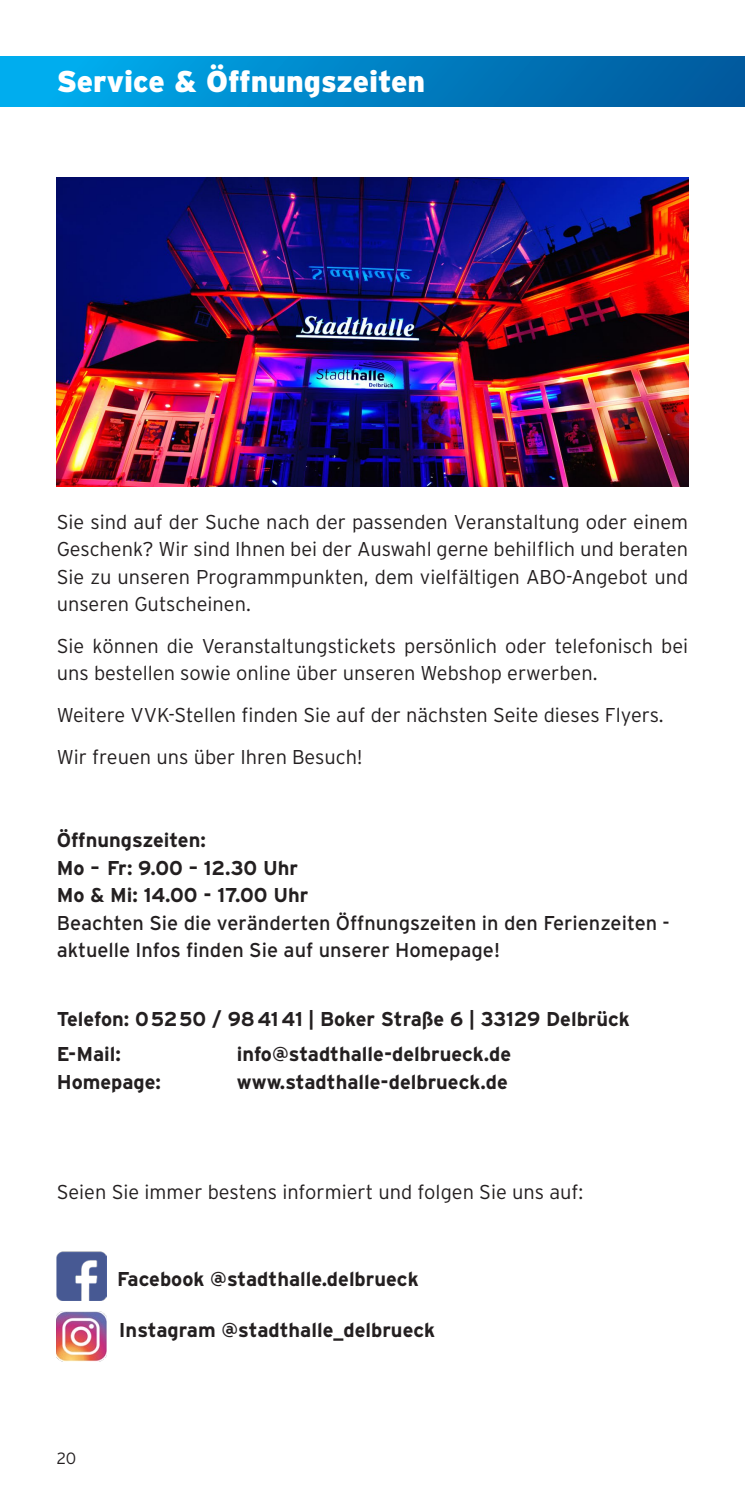
<style>
.page{position:relative;width:745px;height:1489px;background:#fff}
.page>*{position:absolute;margin:0;border:0;box-sizing:border-box;transform-origin:0 0}
.t1{font:900 30px "Interstate";color:#fff}
.t2{font:300 20px/27.5px "Interstate";color:#231f20}
.t3{font:700 20px/27.5px "Interstate";color:#231f20}
.t4{font:20px/27.5px "Interstate";color:#231f20}
.t5{font:300 16.25px "Interstate";color:#231f20}
</style>
<div class="page">
<div style="left:0;top:57px;width:744px;height:49px;background:linear-gradient(to right,#00b1f2,#00569a)"></div>
<img style="left:57px;top:1251px;width:49px;height:49px">
<img style="left:57px;top:1311px;width:49px;height:50px">
<img style="left:57px;top:177px;width:630px;height:310px">
<h1 class="t1" style="left:57px;top:64px;width:369px">Service &amp; Öffnungszeiten</h1>
<p class="t2" style="left:57px;top:507px;width:632px;text-align:justify">Sie sind auf der Suche nach der passenden Veranstaltung oder einem Geschenk? Wir sind Ihnen bei der Auswahl gerne behilflich und beraten Sie zu unseren Programmpunkten, dem vielfältigen ABO-Angebot und unseren Gutscheinen.</p>
<p class="t2" style="left:57px;top:632px;width:632px">Sie können die Veranstaltungstickets persönlich oder telefonisch bei uns bestellen sowie online über unseren Webshop erwerben.</p>
<p class="t2" style="left:57px;top:694px;width:608px;line-height:41.8px">Weitere VVK-Stellen finden Sie auf der nächsten Seite dieses Flyers.<br>Wir freuen uns über Ihren Besuch!</p>
<p class="t3" style="left:57px;top:826px;width:253px">Öffnungszeiten:<br>Mo – Fr: 9.00 – 12.30 Uhr<br>Mo &amp; Mi: 14.00 - 17.00 Uhr</p>
<p class="t4" style="left:57px;top:908px;width:614px">Beachten Sie die veränderten Öffnungszeiten in den Ferienzeiten - aktuelle Infos finden Sie auf unserer Homepage!</p>
<p class="t3" style="left:57px;top:1002px;width:574px;line-height:34.5px">Telefon: 05250 / 984141 | Boker Straße 6 | 33129 Delbrück<br>E-Mail:</p>
<p class="t3" style="left:237px;top:1040px;width:275px">info@stadthalle-delbrueck.de</p>
<p class="t3" style="left:57px;top:1067px;width:106px">Homepage:</p>
<p class="t3" style="left:237px;top:1067px;width:272px">www.stadthalle-delbrueck.de</p>
<p class="t2" style="left:57px;top:1178px;width:527px">Seien Sie immer bestens informiert und folgen Sie uns auf:</p>
<p class="t3" style="left:117px;top:1264px;width:303px">Facebook @stadthalle.delbrueck</p>
<p class="t3" style="left:119px;top:1315px;width:317px">Instagram @stadthalle_delbrueck</p>
<p class="t5" style="left:57px;top:1448px;width:21px">20</p>
</div>
